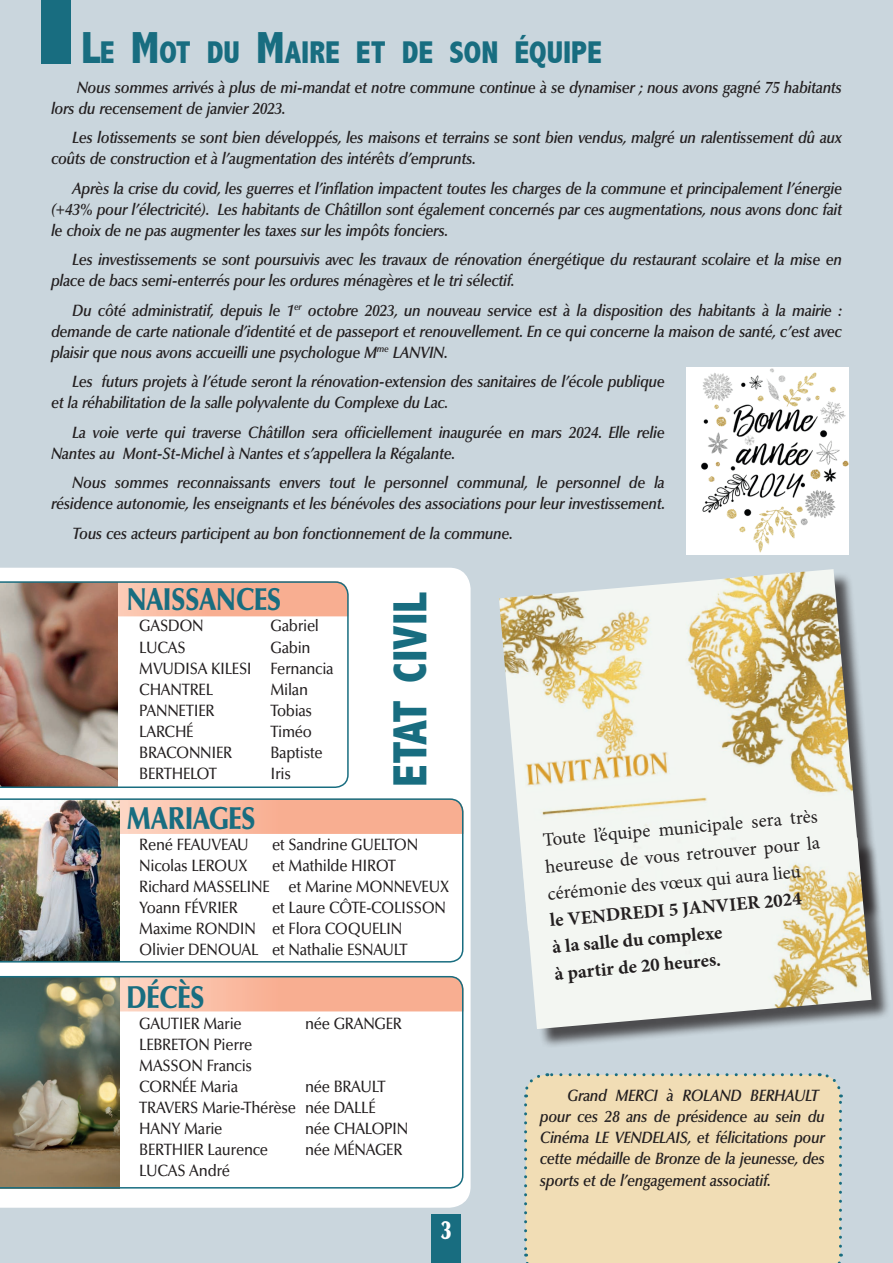
<style>
.page{position:relative;width:893px;height:1263px;background:#cad6dd}
.page>*{position:absolute;margin:0;border:0;box-sizing:border-box;transform-origin:0 0}
.t1{font:800 condensed 48px "Abadi";color:#186d80}
.t2{font:800 condensed 31.5px "Abadi";color:#186d80}
.t3{font:900 31.5px "Optima LT Std";letter-spacing:-.02em;color:#186d80;scale:.83 1}
.t4{font:900 25.5px "Optima LT Std";color:#fff;scale:.73 1}
.t5{font:18.9px/26.8px "Minion Pro";color:#231f20;text-align:justify}
.t6{font:700 18.9px/26.8px "Minion Pro";color:#231f20}
.t7{font:italic 600 16.5px/21px "Optima LT Std";letter-spacing:-.02em;color:#231f20;scale:.9 1}
.t8{font:500 16.5px/21px "Optima LT Std";letter-spacing:-.02em;color:#231f20;scale:.9 1}
.s1{font-size:45px}
</style>
<div class="page">
<div style="left:0;top:568px;width:471px;height:640px;background:#fff"></div>
<div style="left:432px;top:1214px;width:29px;height:49px;background:#186d80"></div>
<div style="left:41px;top:0;width:30px;height:64px;background:#186d80"></div>
<div style="left:526px;top:1075px;width:314px;height:188px;background:#f1ddb5"></div>
<svg style="left:524px;top:1105px;width:24px;height:158px;background:#e7d8b5"></svg>
<svg style="left:819px;top:1253px;width:24px;height:10px"></svg>
<svg style="left:819px;top:1073px;width:24px;height:173px;background:#e4d8b7"></svg>
<svg style="left:524px;top:1073px;width:286px;height:24px;background:#e6d8b6"></svg>
<img style="left:687px;top:368px;width:162px;height:186px">
<svg style="left:0;top:581px;width:349px;height:207px;background:#d8c7bf"></svg>
<img style="left:0;top:798px;width:463px;height:164px">
<svg style="left:0;top:976px;width:463px;height:212px;background:#d8d1c8"></svg>
<div style="left:502px;top:572px;width:380px;height:378px;background:#231f20;opacity:.75"></div>
<img style="left:499px;top:569px;width:364px;height:362px">
<div style="left:526px;top:840px;width:365px;height:208px;background:#231f20;opacity:.75"></div>
<img style="left:523px;top:837px;width:348px;height:192px">
<h2 class="t2" style="left:81px;top:34px;width:522px"><span class="s1">L</span>E <span class="s1">M</span>OT DU <span class="s1">M</span>AIRE ET DE SON ÉQUIPE</h2>
<p class="t7" style="left:51px;top:77px;width:880px;text-indent:26px">Nous sommes arrivés à plus de mi-mandat et notre commune continue à se dynamiser ; nous avons gagné 75 habitants lors du recensement de janvier 2023.</p>
<p class="t7" style="left:51px;top:128px;width:880px;text-indent:21px">Les lotissements se sont bien développés, les maisons et terrains se sont bien vendus, malgré un ralentissement dû aux coûts de construction et à l’augmentation des intérêts d’emprunts.</p>
<p class="t7" style="left:51px;top:178px;width:880px;text-align:justify;text-indent:21px">Après la crise du covid, les guerres et l’inflation impactent toutes les charges de la commune et principalement l’énergie (+43% pour l’électricité). Les habitants de Châtillon sont également concernés par ces augmentations, nous avons donc fait le choix de ne pas augmenter les taxes sur les impôts fonciers.</p>
<p class="t7" style="left:51px;top:250px;width:880px;text-indent:21px">Les investissements se sont poursuivis avec les travaux de rénovation énergétique du restaurant scolaire et la mise en place de bacs semi-enterrés pour les ordures ménagères et le tri sélectif.</p>
<p class="t7" style="left:51px;top:300px;width:881px;text-align:justify;text-indent:21px">Du côté administratif, depuis le 1<sup>er</sup> octobre 2023, un nouveau service est à la disposition des habitants à la mairie : demande de carte nationale d’identité et de passeport et renouvellement. En ce qui concerne la maison de santé, c’est avec plaisir que nous avons accueilli une psychologue M<sup>me</sup> LANVIN.</p>
<p class="t7" style="left:51px;top:372px;width:683px;text-indent:21px">Les futurs projets à l’étude seront la rénovation-extension des sanitaires de l’école publique et la réhabilitation de la salle polyvalente du Complexe du Lac.</p>
<p class="t7" style="left:51px;top:422px;width:683px;text-indent:21px">La voie verte qui traverse Châtillon sera officiellement inaugurée en mars 2024. Elle relie<br>Nantes au Mont-St-Michel à Nantes et s’appellera la Régalante.</p>
<p class="t7" style="left:51px;top:473px;width:684px;text-align:right">Nous sommes reconnaissants envers tout le personnel communal, le personnel de la résidence autonomie, les enseignants et les bénévoles des associations pour leur investissement.</p>
<p class="t7" style="left:72px;top:523px;width:491px">Tous ces acteurs participent au bon fonctionnement de la commune.</p>
<h2 class="t3" style="left:126px;top:581px;width:188px">NAISSANCES</h2>
<p class="t8" style="left:139px;top:616px;width:73px">GASDON</p>
<p class="t8" style="left:271px;top:616px;width:55px">Gabriel</p>
<p class="t8" style="left:139px;top:637px;width:53px">LUCAS</p>
<h1 class="t1" style="left:383px;top:787px;width:196px;rotate:-90deg">ETAT CIVIL</h1>
<p class="t8" style="left:139px;top:637px;width:217px;text-indent:131px">Gabin<br>MVUDISA KILESI Fernancia<br>CHANTREL</p>
<p class="t8" style="left:271px;top:679px;width:43px">Milan</p>
<p class="t8" style="left:139px;top:700px;width:85px">PANNETIER</p>
<p class="t8" style="left:271px;top:700px;width:48px">Tobias</p>
<p class="t8" style="left:139px;top:721px;width:62px">LARCHÉ</p>
<p class="t8" style="left:271px;top:721px;width:48px">Timéo</p>
<p class="t8" style="left:139px;top:742px;width:105px">BRACONNIER</p>
<p class="t8" style="left:271px;top:742px;width:60px">Baptiste</p>
<p class="t8" style="left:139px;top:763px;width:88px">BERTHELOT</p>
<p class="t8" style="left:271px;top:763px;width:24px">Iris</p>
<h2 class="t3" style="left:126px;top:800px;width:157px">MARIAGES</h2>
<p class="t8" style="left:139px;top:834px;width:123px">René FEAUVEAU</p>
<p class="t8" style="left:272px;top:834px;width:164px">et Sandrine GUELTON</p>
<p class="t8" style="left:139px;top:855px;width:122px">Nicolas LEROUX</p>
<p class="t8" style="left:139px;top:855px;width:346px;text-indent:133px">et Mathilde HIROT<br>Richard MASSELINE et Marine MONNEVEUX<br>Yoann FÉVRIER</p>
<p class="t8" style="left:139px;top:897px;width:343px;text-indent:133px">et Laure CÔTE-COLISSON<br>Maxime RONDIN et Flora COQUELIN<br>Olivier DENOUAL et Nathalie ESNAULT</p>
<h2 class="t3" style="left:126px;top:979px;width:96px">DÉCÈS</h2>
<p class="t8" style="left:139px;top:1014px;width:115px">GAUTIER Marie</p>
<p class="t8" style="left:305px;top:1014px;width:109px">née GRANGER</p>
<p class="t8" style="left:139px;top:1035px;width:127px;text-align:justify">LEBRETON Pierre MASSON Francis CORNÉE Maria</p>
<p class="t8" style="left:139px;top:1077px;width:275px;text-indent:166px">née BRAULT<br>TRAVERS Marie-Thérèse née DALLÉ<br>HANY Marie</p>
<p class="t8" style="left:305px;top:1119px;width:116px">née CHALOPIN</p>
<p class="t8" style="left:139px;top:1140px;width:145px">BERTHIER Laurence</p>
<p class="t8" style="left:305px;top:1140px;width:110px">née MÉNAGER</p>
<p class="t8" style="left:139px;top:1161px;width:103px">LUCAS André</p>
<h3 class="t4" style="left:441px;top:1215px;width:17px">3</h3>
<p class="t5" style="left:542px;top:827px;width:277px;rotate:-5deg">Toute l’équipe municipale sera très heureuse de vous retrouver pour la cérémonie des vœux qui aura lieu</p>
<p class="t6" style="left:549px;top:907px;width:254px;rotate:-5deg">le VENDREDI 5 JANVIER 2024 à la salle du complexe<br>à partir de 20 heures.</p>
<p class="t7" style="left:540px;top:1085px;width:318px;text-indent:27px">Grand MERCI à ROLAND BERHAULT pour ces 28 ans de présidence au sein du Cinéma LE VENDELAIS, et félicitations pour cette médaille de Bronze de la jeunesse, des sports et de l’engagement associatif.</p>
</div>
